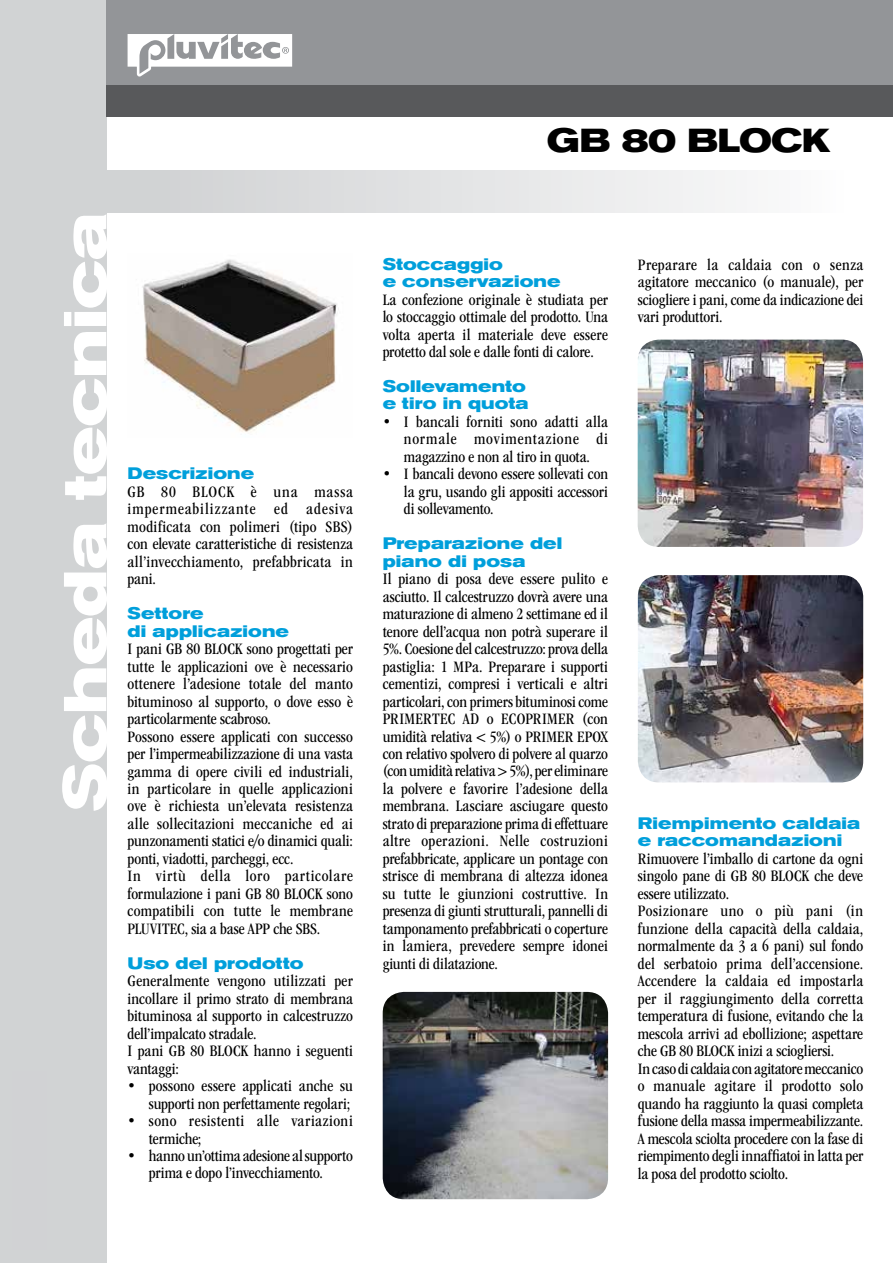
<style>
.page{position:relative;width:893px;height:1263px;background:#fff}
.page>*{position:absolute;margin:0;border:0;box-sizing:border-box;transform-origin:0 0}
.t1{font:700 expanded 60px "Akzidenz Grotesk BQ";color:#fff}
.t2{font:700 expanded 33px "Akzidenz Grotesk BQ";letter-spacing:-.02em;color:#000}
.t3{font:condensed 16.5px/17.4px "ITC Garamond Std";letter-spacing:.005em;color:#000;text-align:justify}
.t4{font:700 expanded 16.5px/17.4px "Akzidenz Grotesk BQ";letter-spacing:.01em;color:#009fdb}
.t5{font:condensed 16.5px/17.4px "ITC Garamond Std";letter-spacing:.025em;color:#000}
</style>
<div class="page">
<div style="left:0;top:0;width:106px;height:1263px;background:#d1d3d4"></div>
<div style="left:106px;top:0;width:787px;height:85px;background:#939598"></div>
<div style="left:106px;top:170px;width:787px;height:43px;background:linear-gradient(to right,#cecfd1,#fff)"></div>
<svg style="left:128px;top:34px;width:164px;height:43px"></svg>
<div style="left:106px;top:85px;width:787px;height:32px;background:#58595b"></div>
<img style="left:142px;top:259px;width:195px;height:173px">
<img style="left:383px;top:992px;width:225px;height:207px">
<img style="left:638px;top:340px;width:225px;height:207px">
<img style="left:638px;top:575px;width:225px;height:207px">
<h1 class="t1" style="left:51px;top:811px;width:600px;rotate:-90deg">Scheda tecnica</h1>
<p class="t4" style="left:128px;top:465px;width:128px">Descrizione</p>
<p class="t3" style="left:128px;top:483px;width:227px">GB 80 BLOCK è una massa impermeabilizzante ed adesiva modificata con polimeri (tipo SBS) con elevate caratteristiche di resistenza all’invecchiamento, prefabbricata in pani.</p>
<p class="t4" style="left:128px;top:605px;width:163px">Settore<br>di applicazione</p>
<p class="t3" style="left:128px;top:640px;width:227px;text-align:left">I pani GB 80 BLOCK sono progettati per tutte le applicazioni ove è necessario ottenere l’adesione totale del manto bituminoso al supporto, o dove esso è particolarmente scabroso.<br>Possono essere applicati con successo per l’impermeabilizzazione di una vasta gamma di opere civili ed industriali, in particolare in quelle applicazioni ove è richiesta un’elevata resistenza alle sollecitazioni meccaniche ed ai punzonamenti statici e/o dinamici quali: ponti, viadotti, parcheggi, ecc.<br>In virtù della loro particolare formulazione i pani GB 80 BLOCK sono compatibili con tutte le membrane PLUVITEC, sia a base APP che SBS.</p>
<p class="t4" style="left:128px;top:954px;width:177px">Uso del prodotto</p>
<p class="t3" style="left:128px;top:972px;width:227px;text-align:left">Generalmente vengono utilizzati per incollare il primo strato di membrana bituminosa al supporto in calcestruzzo dell’impalcato stradale.<br>I pani GB 80 BLOCK hanno i seguenti vantaggi:</p>
<p class="t3" style="left:128px;top:1077px;width:227px;text-align:right">• possono essere applicati anche su supporti non perfettamente regolari;</p>
<p class="t5" style="left:149px;top:1112px;width:206px;text-indent:-21px">• sono resistenti alle variazioni termiche;</p>
<p class="t3" style="left:128px;top:1147px;width:227px;text-align:center">• hanno un’ottima adesione al supporto prima e dopo l’invecchiamento.</p>
<h2 class="t2" style="left:547px;top:121px;width:284px">GB 80 BLOCK</h2>
<p class="t4" style="left:383px;top:255px;width:179px">Stoccaggio<br>e conservazione</p>
<p class="t3" style="left:383px;top:291px;width:227px">La confezione originale è studiata per lo stoccaggio ottimale del prodotto. Una volta aperta il materiale deve essere protetto dal sole e dalle fonti di calore.</p>
<p class="t4" style="left:383px;top:378px;width:147px">Sollevamento e tiro in quota</p>
<p class="t3" style="left:404px;top:413px;width:206px;text-indent:-21px">• I bancali forniti sono adatti alla normale movimentazione di magazzino e non al tiro in quota.</p>
<p class="t3" style="left:404px;top:465px;width:206px;text-indent:-21px">• I bancali devono essere sollevati con la gru, usando gli appositi accessori di sollevamento.</p>
<p class="t4" style="left:383px;top:535px;width:181px">Preparazione del piano di posa</p>
<p class="t3" style="left:383px;top:570px;width:227px">Il piano di posa deve essere pulito e asciutto. Il calcestruzzo dovrà avere una maturazione di almeno 2 settimane ed il tenore dell’acqua non potrà superare il 5%. Coesione del calcestruzzo: prova della pastiglia: 1 MPa. Preparare i supporti cementizi, compresi i verticali e altri particolari, con primers bituminosi come PRIMERTEC AD o ECOPRIMER (con umidità relativa &lt; 5%) o PRIMER EPOX con relativo spolvero di polvere al quarzo (con umidità relativa &gt; 5%), per eliminare la polvere e favorire l’adesione della membrana. Lasciare asciugare questo strato di preparazione prima di effettuare altre operazioni. Nelle costruzioni prefabbricate, applicare un pontage con strisce di membrana di altezza idonea su tutte le giunzioni costruttive. In presenza di giunti strutturali, pannelli di tamponamento prefabbricati o coperture in lamiera, prevedere sempre idonei giunti di dilatazione.</p>
<p class="t3" style="left:638px;top:256px;width:227px">Preparare la caldaia con o senza agitatore meccanico (o manuale), per sciogliere i pani, come da indicazione dei vari produttori.</p>
<p class="t4" style="left:638px;top:815px;width:224px">Riempimento caldaia e raccomandazioni</p>
<p class="t3" style="left:638px;top:850px;width:227px;text-align:left">Rimuovere l’imballo di cartone da ogni singolo pane di GB 80 BLOCK che deve essere utilizzato.<br>Posizionare uno o più pani (in funzione della capacità della caldaia, normalmente da 3 a 6 pani) sul fondo del serbatoio prima dell’accensione.<br>Accendere la caldaia ed impostarla per il raggiungimento della corretta temperatura di fusione, evitando che la mescola arrivi ad ebollizione; aspettare che GB 80 BLOCK inizi a sciogliersi.<br>In caso di caldaia con agitatore meccanico o manuale agitare il prodotto solo quando ha raggiunto la quasi completa fusione della massa impermeabilizzante.<br>A mescola sciolta procedere con la fase di riempimento degli innaffiatoi in latta per la posa del prodotto sciolto.</p>
</div>
